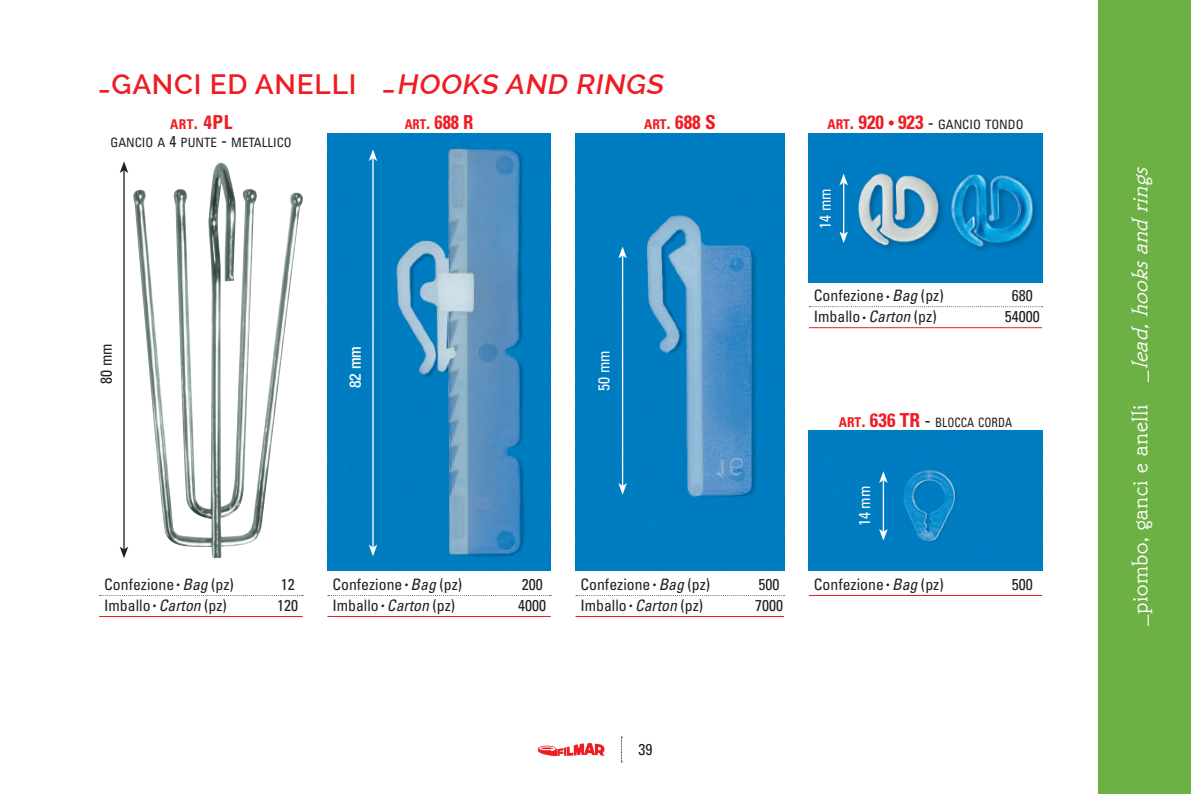
<style>
.page{position:relative;width:1191px;height:794px;background:#fff}
.page>*{position:absolute;margin:0;border:0;box-sizing:border-box;transform-origin:0 0}
.t1{font:600 28px "Raleway";letter-spacing:.025em;color:#ee1d23;scale:.9 1}
.t2{font:22.75px "Belwe Mono Plain";letter-spacing:.025em;color:#fff}
.t3{font:700 condensed 19.25px "Univers";color:#ee1d23}
.t4{font:700 condensed 19.25px "Univers";color:#ee1d23;scale:.96 1}
.t5{font:condensed 15.75px "Univers";color:#231f20}
.t6{font:condensed 15.75px "Univers";color:#fff}
.t7{font:500 condensed 15.75px "Helvetica Neue";color:#fff}
.t8{font:condensed 12.78px "Univers";color:#231f20}
.t9{font:condensed 12.78px "Univers";color:#231f20;scale:.9 1}
.s1{font-style:italic}
.s2{font-size:13.47px}
.s3{font-size:15.75px}
.s4{font-size:18.38px}
.s5{font-size:8.75px}
.s6{font-weight:700;font-size:13.47px;color:#ee1d23}
.s7{font-weight:700;font-size:19.25px;color:#ee1d23}
.s8{font-weight:700;font-size:14px;color:#ee1d23}
.s9{font-size:19.25px}
</style>
<div class="page">
<div style="left:1098px;top:0;width:92px;height:794px;background:#6db144"></div>
<svg style="left:621px;top:736px;width:1px;height:26px"></svg>
<svg style="left:538px;top:743px;width:66px;height:13px"></svg>
<hr style="left:123px;top:170px;width:2px;height:379px;background:#231f20">
<svg style="left:120px;top:161px;width:8px;height:12px"></svg>
<svg style="left:120px;top:546px;width:8px;height:12px"></svg>
<img style="left:575px;top:134px;width:209px;height:436px">
<hr style="left:622px;top:255px;width:1px;height:231px;background:#fff">
<svg style="left:618px;top:247px;width:9px;height:11px"></svg>
<svg style="left:618px;top:483px;width:9px;height:12px"></svg>
<svg style="left:576px;top:595px;width:208px;height:1px"></svg>
<hr style="left:575px;top:616px;width:209px;height:1px;background:#ee1d23">
<div style="left:809px;top:430px;width:233px;height:140px;background:#007dc2"></div>
<hr style="left:882px;top:480px;width:2px;height:52px;background:#fff">
<svg style="left:879px;top:471px;width:8px;height:12px"></svg>
<svg style="left:879px;top:529px;width:8px;height:11px"></svg>
<hr style="left:809px;top:595px;width:233px;height:1px;background:#ee1d23">
<svg style="left:100px;top:595px;width:203px;height:1px"></svg>
<hr style="left:99px;top:616px;width:204px;height:1px;background:#ee1d23">
<img style="left:809px;top:134px;width:233px;height:149px">
<hr style="left:843px;top:183px;width:1px;height:51px;background:#fff">
<svg style="left:839px;top:174px;width:9px;height:11px"></svg>
<svg style="left:839px;top:231px;width:9px;height:12px"></svg>
<svg style="left:809px;top:306px;width:233px;height:1px"></svg>
<hr style="left:809px;top:327px;width:233px;height:1px;background:#ee1d23">
<img style="left:945px;top:161px;width:97px;height:96px">
<img style="left:327px;top:134px;width:224px;height:436px">
<hr style="left:372px;top:158px;width:1px;height:389px;background:#fff">
<svg style="left:369px;top:149px;width:8px;height:12px"></svg>
<svg style="left:369px;top:544px;width:8px;height:12px"></svg>
<svg style="left:328px;top:595px;width:223px;height:1px"></svg>
<hr style="left:327px;top:616px;width:224px;height:1px;background:#ee1d23">
<img style="left:133px;top:162px;width:170px;height:397px">
<h1 class="t1" style="left:99px;top:68px;width:634px">_GANCI ED ANELLI _<span class="s1">HOOKS AND RINGS</span></h1>
<p class="t3" style="left:644px;top:111px;width:73px"><span class="s2">ART</span>. 688 S</p>
<p class="t3" style="left:170px;top:111px;width:64px"><span class="s2">ART</span>. 4PL</p>
<p class="t8" style="left:110px;top:134px;width:183px">GANCIO A <span class="s3">4</span> PUNTE <span class="s4">-</span> METALLICO</p>
<p class="t4" style="left:405px;top:111px;width:71px"><span class="s2">ART</span>. 688 R</p>
<p class="t5" style="left:96px;top:384px;width:42px;rotate:-90deg">80 mm</p>
<p class="t7" style="left:346px;top:388px;width:44px;rotate:-90deg">82 mm</p>
<p class="t6" style="left:594px;top:391px;width:42px;rotate:-90deg">50 mm</p>
<p class="t5" style="left:104px;top:574px;width:131px">Confezione <span class="s5">•</span> <span class="s1">Bag</span> (pz)</p>
<p class="t5" style="left:281px;top:574px;width:15px">12</p>
<p class="t5" style="left:104px;top:595px;width:124px">Imballo <span class="s5">•</span> <span class="s1">Carton</span> (pz)</p>
<p class="t5" style="left:277px;top:595px;width:22px">120</p>
<p class="t5" style="left:332px;top:574px;width:131px">Confezione <span class="s5">•</span> <span class="s1">Bag</span> (pz)</p>
<p class="t5" style="left:522px;top:574px;width:22px">200</p>
<p class="t5" style="left:332px;top:595px;width:124px">Imballo <span class="s5">•</span> <span class="s1">Carton</span> (pz)</p>
<p class="t5" style="left:518px;top:595px;width:29px">4000</p>
<p class="t5" style="left:580px;top:574px;width:131px">Confezione <span class="s5">•</span> <span class="s1">Bag</span> (pz)</p>
<p class="t5" style="left:758px;top:574px;width:22px">500</p>
<p class="t5" style="left:580px;top:595px;width:124px">Imballo <span class="s5">•</span> <span class="s1">Carton</span> (pz)</p>
<p class="t5" style="left:755px;top:595px;width:29px">7000</p>
<p class="t8" style="left:827px;top:117px;width:198px"><span class="s6">ART</span><span class="s7">. 920</span> <span class="s8">•</span> <span class="s7">923</span> <span class="s4">-</span> GANCIO TONDO</p>
<p class="t6" style="left:815px;top:228px;width:42px;rotate:-90deg">14 mm</p>
<p class="t5" style="left:814px;top:286px;width:131px">Confezione <span class="s5">•</span> <span class="s1">Bag</span> (pz)</p>
<p class="t5" style="left:1011px;top:286px;width:22px">680</p>
<p class="t5" style="left:814px;top:307px;width:124px">Imballo <span class="s5">•</span> <span class="s1">Carton</span> (pz)</p>
<p class="t5" style="left:1004px;top:307px;width:36px">54000</p>
<p class="t9" style="left:839px;top:414px;width:194px"><span class="s6">ART</span><span class="s7">. 636 TR</span> <span class="s9">-</span> BLOCCA CORDA</p>
<p class="t6" style="left:854px;top:526px;width:42px;rotate:-90deg">14 mm</p>
<p class="t5" style="left:814px;top:574px;width:131px">Confezione <span class="s5">•</span> <span class="s1">Bag</span> (pz)</p>
<p class="t5" style="left:1011px;top:574px;width:22px">500</p>
<p class="t5" style="left:638px;top:739px;width:15px">39</p>
<h2 class="t2" style="left:1126px;top:625px;width:484px;rotate:-90deg">_piombo, ganci e anelli <span class="s1">_lead,hooksandrings</span></h2>
</div>
